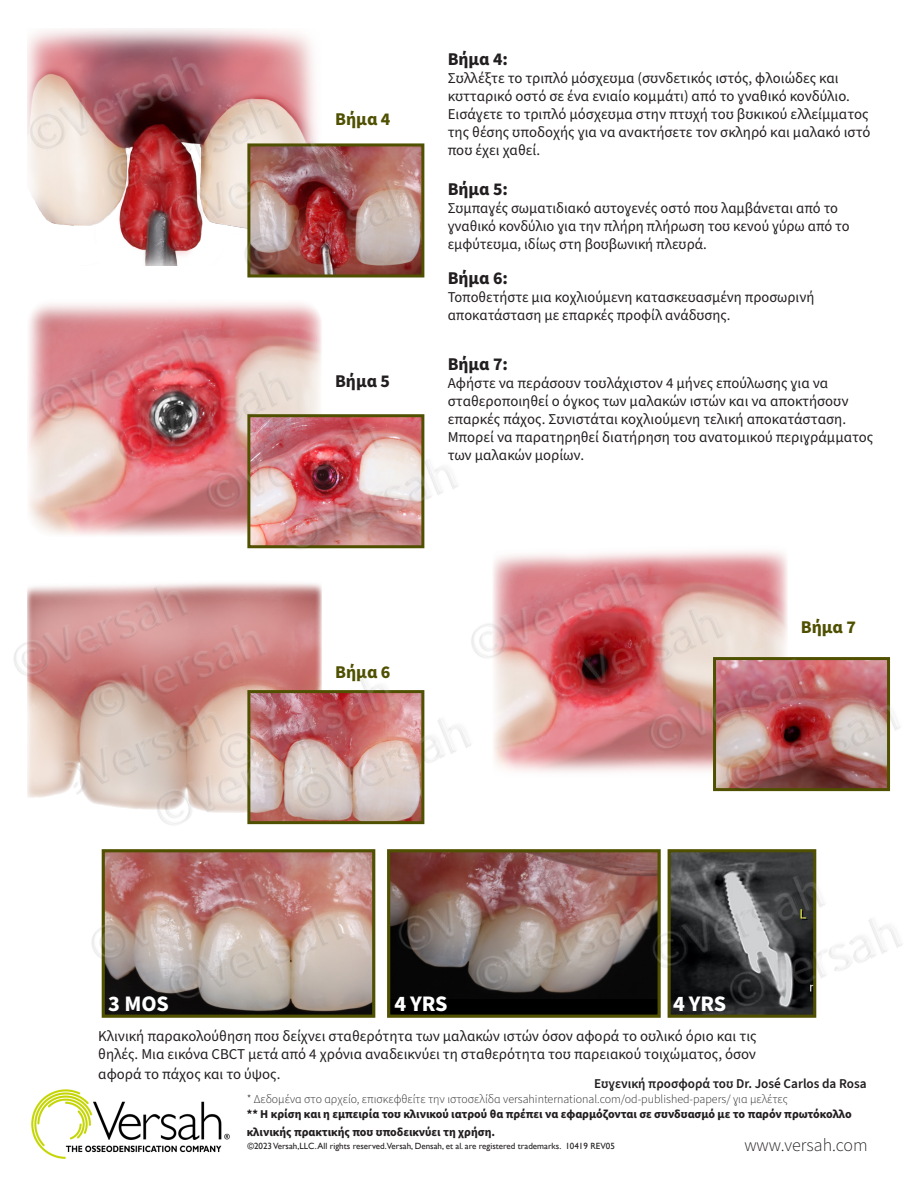
<style>
.page{position:relative;width:918px;height:1188px;background:#fff}
.page>*{position:absolute;margin:0;border:0;box-sizing:border-box;transform-origin:0 0}
.t1{font:700 22.2px "Source Sans Pro";color:#fff}
.t2{font:700 18px "Source Sans Pro";color:#231f20}
.t3{font:700 18px "Source Sans Pro";color:#4f5000}
.t4{font:300 18px "Source Sans Pro";color:#231f20}
.t5{font:15px/18px "Source Sans Pro";color:#231f20}
.t6{font:600 13.5px "Source Sans Pro";color:#231f20}
.t7{font:700 12px/18px "Source Sans Pro";color:#231f20}
.t8{font:300 12px "Source Sans Pro";color:#231f20}
.t9{font:9px "Gill Sans";color:#231f20}
</style>
<div class="page">
<img style="left:31px;top:28px;width:284px;height:237px">
<img style="left:28px;top:303px;width:294px;height:232px">
<img style="left:27px;top:583px;width:295px;height:215px">
<img style="left:493px;top:551px;width:295px;height:221px">
<img style="left:844px;top:661px;width:42px;height:11px">
<img style="left:31px;top:1089px;width:199px;height:70px">
<img style="left:106px;top:853px;width:265px;height:161px">
<div style="left:102px;top:849px;width:273px;height:169px;border:3px solid #4f5000"></div>
<div style="left:389px;top:851px;width:270px;height:165px;background:#000"></div>
<img style="left:593px;top:853px;width:34px;height:21px">
<img style="left:672px;top:993px;width:33px;height:21px">
<img style="left:471px;top:551px;width:196px;height:133px">
<img style="left:525px;top:580px;width:219px;height:144px">
<img style="left:625px;top:632px;width:219px;height:140px">
<img style="left:703px;top:672px;width:197px;height:120px">
<img style="left:27px;top:30px;width:198px;height:144px">
<img style="left:84px;top:71px;width:219px;height:144px">
<img style="left:144px;top:113px;width:219px;height:144px">
<img style="left:221px;top:153px;width:204px;height:125px">
<img style="left:28px;top:303px;width:208px;height:143px">
<img style="left:95px;top:343px;width:219px;height:143px">
<img style="left:183px;top:391px;width:219px;height:143px">
<img style="left:260px;top:431px;width:219px;height:144px">
<img style="left:14px;top:583px;width:195px;height:119px">
<img style="left:67px;top:598px;width:219px;height:80px">
<img style="left:56px;top:678px;width:140px;height:131px">
<img style="left:133px;top:707px;width:219px;height:144px">
<img style="left:196px;top:649px;width:188px;height:144px">
<img style="left:274px;top:690px;width:197px;height:144px">
<img style="left:91px;top:841px;width:196px;height:144px">
<img style="left:145px;top:882px;width:219px;height:136px">
<img style="left:374px;top:849px;width:219px;height:128px">
<img style="left:451px;top:874px;width:219px;height:144px">
<img style="left:627px;top:849px;width:190px;height:144px">
<img style="left:705px;top:890px;width:197px;height:128px">
<p class="t3" style="left:335px;top:107px;width:57px">Βήμα 4</p>
<p class="t2" style="left:335px;top:368px;width:56px">Βήμα 5</p>
<p class="t2" style="left:448px;top:47px;width:62px">Βήμα 4:</p>
<p class="t5" style="left:448px;top:69px;width:424px">Συλλέξτε το τριπλό μόσχευμα (συνδετικός ιστός, φλοιώδες και κυτταρικό οστό σε ένα ενιαίο κομμάτι) από το γναθικό κονδύλιο.<br>Εισάγετε το τριπλό μόσχευμα στην πτυχή του βυκικού ελλείμματος της θέσης υποδοχής για να ανακτήσετε τον σκληρό και μαλακό ιστό που έχει χαθεί.</p>
<p class="t2" style="left:448px;top:176px;width:62px">Βήμα 5:</p>
<p class="t5" style="left:448px;top:199px;width:404px">Συμπαγές σωματιδιακό αυτογενές οστό που λαμβάνεται από το γναθικό κονδύλιο για την πλήρη πλήρωση του κενού γύρω από το εμφύτευμα, ιδίως στη βουβωνική πλευρά.</p>
<p class="t2" style="left:448px;top:266px;width:62px">Βήμα 6:</p>
<p class="t5" style="left:448px;top:288px;width:368px">Τοποθετήστε μια κοχλιούμενη κατασκευασμένη προσωρινή αποκατάσταση με επαρκές προφίλ ανάδυσης.</p>
<p class="t2" style="left:448px;top:351px;width:62px">Βήμα 7:</p>
<p class="t5" style="left:448px;top:374px;width:427px">Αφήστε να περάσουν τουλάχιστον 4 μήνες επούλωσης για να σταθεροποιηθεί ο όγκος των μαλακών ιστών και να αποκτήσουν επαρκές πάχος. Συνιστάται κοχλιούμενη τελική αποκατάσταση.<br>Μπορεί να παρατηρηθεί διατήρηση του ανατομικού περιγράμματος των μαλακών μορίων.</p>
<p class="t3" style="left:335px;top:660px;width:57px">Βήμα 6</p>
<p class="t3" style="left:801px;top:615px;width:57px">Βήμα 7</p>
<p class="t1" style="left:108px;top:988px;width:62px">3 MOS</p>
<p class="t1" style="left:394px;top:988px;width:55px">4 YRS</p>
<p class="t1" style="left:673px;top:988px;width:55px">4 YRS</p>
<p class="t5" style="left:98px;top:1027px;width:660px">Κλινική παρακολούθηση που δείχνει σταθερότητα των μαλακών ιστών όσον αφορά το ουλικό όριο και τις θηλές. Μια εικόνα CBCT μετά από 4 χρόνια αναδεικνύει τη σταθερότητα του παρειακού τοιχώματος, όσον</p>
<p class="t5" style="left:98px;top:1065px;width:184px">αφορά το πάχος και το ύψος.</p>
<p class="t8" style="left:247px;top:1091px;width:542px">* Δεδομένα στο αρχείο, επισκεφθείτε την ιστοσελίδα versahinternational.com/od-published-papers/ για μελέτες</p>
<p class="t7" style="left:247px;top:1105px;width:606px">** Η κρίση και η εμπειρία του κλινικού ιατρού θα πρέπει να εφαρμόζονται σε συνδυασμό με το παρόν πρωτόκολλο κλινικής πρακτικής που υποδεικνύει τη χρήση.</p>
<p class="t6" style="left:594px;top:1075px;width:274px">Ευγενική προσφορά του Dr. José Carlos da Rosa</p>
<p class="t4" style="left:744px;top:1133px;width:125px">www.versah.com</p>
<p class="t9" style="left:247px;top:1140px;width:369px">©2023 Versah,LLC. All rights reserved.Versah, Densah, et al. are registered trademarks. 10419 REV05</p>
</div>
